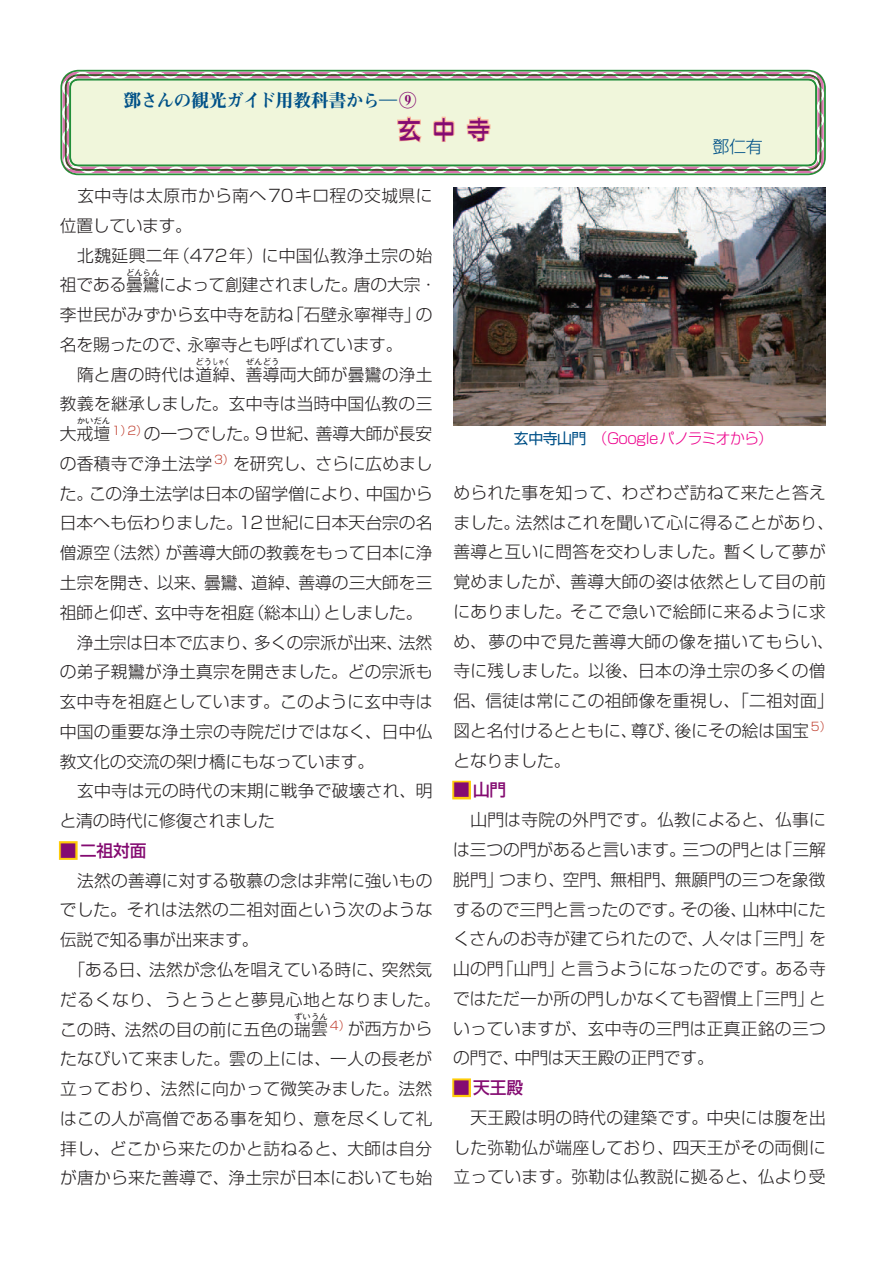
<style>
.page{position:relative;width:893px;height:1263px;background:#fff}
.page>*{position:absolute;margin:0;border:0;box-sizing:border-box;transform-origin:0 0}
.t1{font:18px "Midashi Min Pro MA31";letter-spacing:-.04em;color:#005188}
.t2{font:300 16.95px "Shin Go Pro";color:#005188}
.t3{font:300 16.8px/29.7px "Shin Go Pro";letter-spacing:.01em;color:#231f20}
.t4{font:300 16.8px/29.7px "Shin Go Pro";letter-spacing:-.01em;color:#231f20}
.t5{font:300 16.8px/29.7px "Shin Go Pro";letter-spacing:.035em;color:#231f20}
.t6{font:300 16.8px "Shin Go Pro";letter-spacing:.03em;color:#231f20}
.t7{font:500 16.8px "Shin Go Pro";letter-spacing:-.005em;color:#840b71}
.t8{font:300 16.8px "Shin Go Pro";letter-spacing:-.015em;color:#231f20}
.t9{font:300 14.85px "Shin Go Pro";letter-spacing:-.045em;color:#ed028c}
.t10{font:300 11.7px "Shin Go Pro";color:#bf3d2d}
.t11{font:300 8.4px "Shin Go Pro";color:#231f20}
.s1{font-family:"Ryumin Pro";font-weight:300}
.s2{color:#840b71}
.s3{font-weight:400;color:#005188}
</style>
<div class="page">
<svg style="left:59px;top:841px;width:19px;height:19px"></svg>
<svg style="left:452px;top:781px;width:19px;height:18px"></svg>
<svg style="left:452px;top:1078px;width:19px;height:19px"></svg>
<img style="left:453px;top:187px;width:373px;height:239px">
<svg style="left:60px;top:70px;width:766px;height:105px;background:#61a96c"></svg>
<svg style="left:63px;top:72px;width:761px;height:101px;fill:#da74ae"></svg>
<svg style="left:64px;top:72px;width:760px;height:99px;background:#dfe4cb"></svg>
<p class="t1" style="left:124px;top:86px;width:295px">鄧さんの観光ガイド用教科書から<span class="s1">―</span><span class="s2">9</span></p>
<p class="t6" style="left:60px;top:182px;width:374px">　玄中寺は太原市から南へ70キロ程の交城県に</p>
<p class="t8" style="left:60px;top:212px;width:134px">位置しています。</p>
<p class="t3" style="left:173px;top:238px;width:261px">（472年）に中国仏教浄土宗の始</p>
<p class="t4" style="left:60px;top:238px;width:299px">　北魏延興二年<br>祖である曇鸞によって創建されました。</p>
<p class="t11" style="left:126px;top:265px;width:35px">どんらん</p>
<p class="t3" style="left:354px;top:268px;width:85px;text-align:right">唐の大宗・の</p>
<p class="t3" style="left:287px;top:298px;width:136px">「石壁永寧禅寺」</p>
<p class="t3" style="left:188px;top:298px;width:216px;text-indent:-128px">李世民がみずから玄中寺を訪ね<br>永寧寺とも呼ばれています。</p>
<p class="t3" style="left:60px;top:328px;width:374px">名を賜ったので、<br>　隋と唐の時代は道綽、善導両大師が曇鸞の浄土</p>
<p class="t11" style="left:195px;top:355px;width:36px">どうしゃく</p>
<p class="t11" style="left:246px;top:355px;width:35px">ぜんどう</p>
<p class="t3" style="left:60px;top:387px;width:374px">教義を継承しました。玄中寺は当時中国仏教の三大戒壇</p>
<p class="t11" style="left:77px;top:414px;width:35px">かいだん</p>
<p class="t10" style="left:112px;top:420px;width:22px">1）</p>
<p class="t10" style="left:127px;top:420px;width:22px">2）</p>
<p class="t3" style="left:316px;top:417px;width:118px">善導大師が長安</p>
<p class="t3" style="left:255px;top:417px;width:66px">9世紀、</p>
<p class="t3" style="left:144px;top:417px;width:117px">の一つでした。</p>
<p class="t10" style="left:214px;top:450px;width:22px">3）</p>
<p class="t3" style="left:60px;top:447px;width:154px">の香積寺で浄土法学</p>
<p class="t3" style="left:233px;top:447px;width:201px">を研究し、さらに広めまし</p>
<p class="t3" style="left:60px;top:476px;width:35px">た。</p>
<p class="t4" style="left:89px;top:476px;width:283px">この浄土法学は日本の留学僧により、</p>
<p class="t3" style="left:366px;top:476px;width:68px">中国から</p>
<p class="t3" style="left:238px;top:506px;width:196px">12世紀に日本天台宗の名</p>
<p class="t3" style="left:166px;top:506px;width:268px;text-indent:-106px">日本へも伝わりました。<br>が善導大師の教義をもって日本に浄</p>
<p class="t3" style="left:104px;top:536px;width:69px">（法然）</p>
<p class="t3" style="left:60px;top:536px;width:52px">僧源空</p>
<p class="t3" style="left:60px;top:566px;width:102px">土宗を開き、</p>
<p class="t3" style="left:157px;top:566px;width:52px">以来、</p>
<p class="t3" style="left:204px;top:566px;width:52px">曇鸞、</p>
<p class="t3" style="left:251px;top:566px;width:52px">道綽、</p>
<p class="t3" style="left:298px;top:566px;width:135px">善導の三大師を三</p>
<p class="t3" style="left:60px;top:595px;width:101px">祖師と仰ぎ、</p>
<p class="t3" style="left:248px;top:595px;width:85px">（総本山）</p>
<p class="t3" style="left:155px;top:595px;width:101px">玄中寺を祖庭</p>
<p class="t3" style="left:324px;top:595px;width:100px">としました。</p>
<p class="t4" style="left:254px;top:625px;width:151px">多くの宗派が出来、</p>
<p class="t3" style="left:60px;top:625px;width:374px">　浄土宗は日本で広まり、<br>の弟子親鸞が浄土真宗を開きました。どの宗派も玄中寺を祖庭としています。このように玄中寺は中国の重要な浄土宗の寺院だけではなく、日中仏教文化の交流の架け橋にもなっています。<br>　玄中寺は元の時代の末期に戦争で破壊され、明と清の時代に修復されました</p>
<p class="t7" style="left:60px;top:837px;width:88px">■ 二祖対面</p>
<p class="t3" style="left:60px;top:863px;width:374px">　法然の善導に対する敬慕の念は非常に強いもの</p>
<p class="t3" style="left:60px;top:893px;width:374px">でした。それは法然の二祖対面という次のような</p>
<p class="t4" style="left:60px;top:923px;width:200px">伝説で知る事が出来ます。</p>
<p class="t3" style="left:382px;top:953px;width:52px">突然気</p>
<p class="t3" style="left:399px;top:625px;width:35px">法然</p>
<p class="t5" style="left:60px;top:953px;width:382px">　「ある日、<br>だるくなり、うとうとと夢見心地となりました。この時、法然の目の前に五色の瑞雲</p>
<p class="t3" style="left:149px;top:953px;width:237px">法然が念仏を唱えている時に、</p>
<p class="t11" style="left:294px;top:1010px;width:35px">ずいうん</p>
<p class="t10" style="left:330px;top:1016px;width:22px">4）</p>
<p class="t3" style="left:60px;top:1042px;width:374px;text-align:justify">たなびいて来ました。雲の上には、一人の長老が立っており、法然に向かって微笑みました。法然はこの人が高僧である事を知り、意を尽くして礼拝し、どこから来たのかと訪ねると、大師は自分が唐から来た善導で、浄土宗が日本においても始</p>
<p class="t3" style="left:348px;top:1012px;width:86px">が西方から</p>
<p class="t2" style="left:713px;top:133px;width:52px">鄧仁有</p>
<p class="t9" style="left:514px;top:426px;width:261px"><span class="s3">玄中寺山門</span>（Googleパノラミオから(</p>
<p class="t3" style="left:516px;top:475px;width:320px;text-indent:-63px">められた事を知って、わざわざ訪ねて来たと答え法然はこれを聞いて心に得ることがあり、</p>
<p class="t3" style="left:453px;top:505px;width:382px">ました。<br>善導と互いに問答を交わしました。暫くして夢が覚めましたが、善導大師の姿は依然として目の前にありました。そこで急いで絵師に来るように求め、夢の中で見た善導大師の像を描いてもらい、寺に残しました。以後、日本の浄土宗の多くの僧侶、信徒は常にこの祖師像を重視し、「二祖対面「</p>
<p class="t10" style="left:811px;top:717px;width:22px">5(</p>
<p class="t3" style="left:631px;top:714px;width:52px">尊び、</p>
<p class="t3" style="left:453px;top:714px;width:186px">図と名付けるとともに、となりました。</p>
<p class="t7" style="left:453px;top:776px;width:55px">■山門</p>
<p class="t3" style="left:453px;top:803px;width:374px;text-align:right">　山門は寺院の外門です。仏教によると、仏事に「三解</p>
<p class="t3" style="left:675px;top:714px;width:135px">後にその絵は国宝</p>
<p class="t3" style="left:499px;top:833px;width:328px;text-indent:-46px">は三つの門があると言います。<br>つまり、空門、無相門、無願門の三つを象徴</p>
<p class="t3" style="left:682px;top:833px;width:101px">三つの門とは</p>
<p class="t3" style="left:453px;top:862px;width:52px">脱門」</p>
<p class="t3" style="left:681px;top:892px;width:68px">その後、</p>
<p class="t4" style="left:453px;top:892px;width:233px">するので三門と言ったのです。</p>
<p class="t3" style="left:743px;top:892px;width:84px">山林中にた</p>
<p class="t3" style="left:746px;top:922px;width:69px">「三門」</p>
<p class="t3" style="left:560px;top:922px;width:267px;text-indent:-107px">くさんのお寺が建てられたので、人々は<br>と言うようになったのです。ある寺</p>
<p class="t3" style="left:809px;top:922px;width:18px">を</p>
<p class="t3" style="left:497px;top:952px;width:69px">「山門」</p>
<p class="t3" style="left:453px;top:952px;width:52px">山の門</p>
<p class="t3" style="left:747px;top:981px;width:69px">「三門」</p>
<p class="t3" style="left:453px;top:981px;width:302px">ではただ一か所の門しかなくても習慣上</p>
<p class="t3" style="left:453px;top:1011px;width:374px">いっていますが、玄中寺の三門は正真正銘の三つ</p>
<p class="t4" style="left:515px;top:1041px;width:200px">中門は天王殿の正門です。</p>
<p class="t3" style="left:809px;top:981px;width:18px">と</p>
<p class="t3" style="left:453px;top:1041px;width:68px">の門で、</p>
<p class="t7" style="left:453px;top:1074px;width:71px">■ 天王殿</p>
<p class="t3" style="left:453px;top:1100px;width:374px;text-align:justify">　天王殿は明の時代の建築です。中央には腹を出した弥勒仏が端座しており、四天王がその両側に立っています。弥勒は仏教説に拠ると、仏より受</p>
</div>
